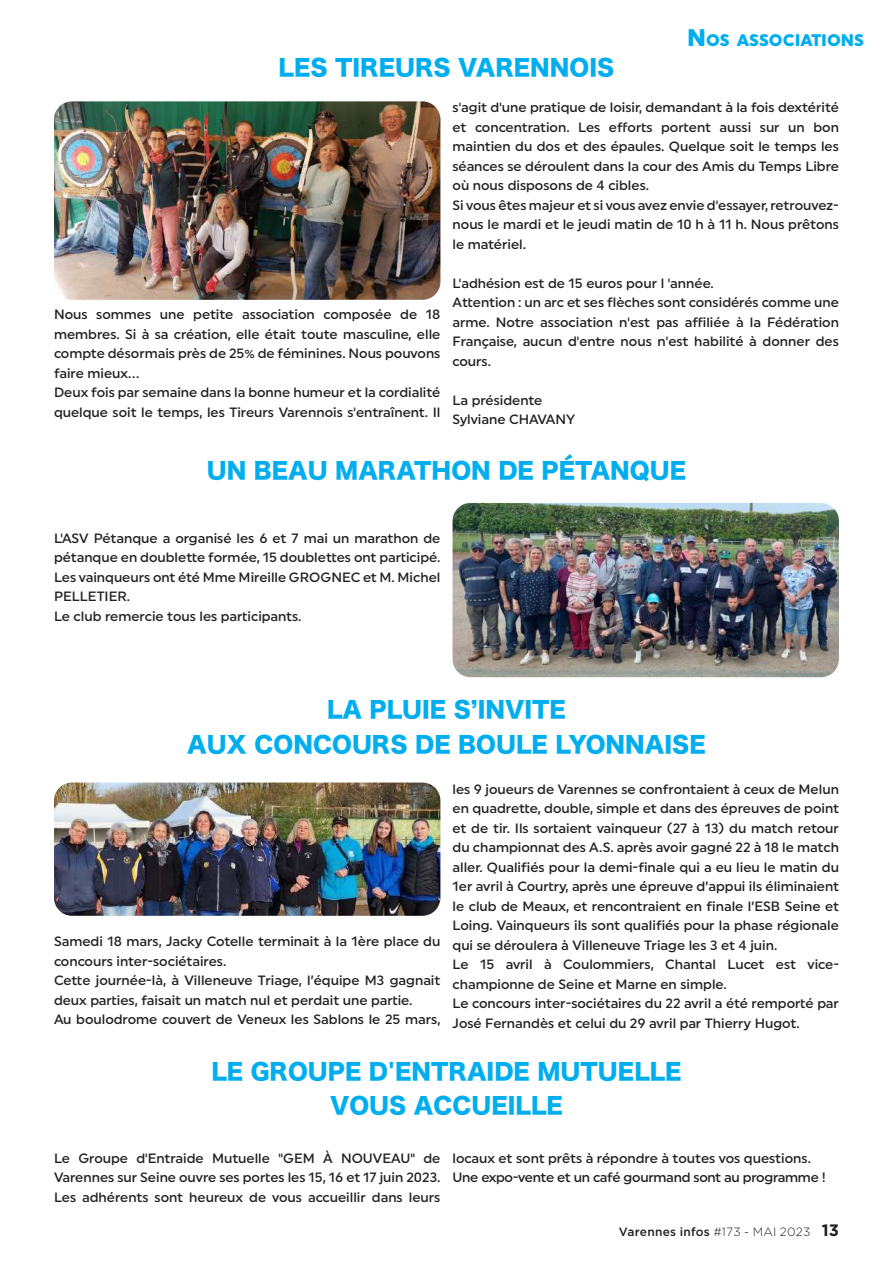
<style>
.page{position:relative;width:893px;height:1263px;background:#fff}
.page>*{position:absolute;margin:0;border:0;box-sizing:border-box;transform-origin:0 0}
.t1{font:22.5px/34.5px "Hira Kaku Std W8";color:#00aeef;text-align:center}
.t2{font:900 16.8px "Uniform";color:#00aeef}
.t3{font:500 13.5px/19.5px "Uniform";color:#231f20}
.t4{font:500 13.5px/19.5px "Uniform";letter-spacing:-.02em;color:#231f20}
.t5{font:500 12px "Gotham";letter-spacing:.015em;color:#231f20}
.s1{font-size:24px}
.s2{font-weight:300}
.s3{font-weight:700;font-size:16.5px}
</style>
<div class="page">
<img style="left:453px;top:503px;width:386px;height:174px">
<img style="left:54px;top:101px;width:386px;height:199px">
<img style="left:54px;top:782px;width:386px;height:134px">
<h1 class="t1" style="left:279px;top:51px;width:337px">LES TIREURS VARENNOIS</h1>
<p class="t2" style="left:687px;top:30px;width:178px"><span class="s1">N</span> OS ASSOCIATIONS</p>
<p class="t3" style="left:54px;top:305px;width:388px">Nous sommes une petite association composée de 18 membres. Si à sa création, elle était toute masculine, elle compte désormais près de 25% de féminines. Nous pouvons faire mieux...<br>Deux fois par semaine dans la bonne humeur et la cordialité quelque soit le temps, les Tireurs Varennois s'entraînent. Il</p>
<p class="t3" style="left:453px;top:98px;width:388px">s'agit d'une pratique de loisir, demandant à la fois dextérité et concentration. Les efforts portent aussi sur un bon maintien du dos et des épaules. Quelque soit le temps les séances se déroulent dans la cour des Amis du Temps Libre où nous disposons de 4 cibles.<br>Si vous êtes majeur et si vous avez envie d'essayer, retrouvez&shy;nous le mardi et le jeudi matin de 10 h à 11 h. Nous prêtons le matériel.</p>
<p class="t3" style="left:453px;top:273px;width:388px">L'adhésion est de 15 euros pour l 'année.<br>Attention : un arc et ses flèches sont considérés comme une arme. Notre association n'est pas affiliée à la Fédération Française, aucun d'entre nous n'est habilité à donner des cours.</p>
<p class="t3" style="left:453px;top:390px;width:124px">La présidente<br>Sylviane CHAVANY</p>
<h1 class="t1" style="left:207px;top:454px;width:481px">UN BEAU MARATHON DE PÉTANQUE</h1>
<p class="t3" style="left:54px;top:528px;width:388px">L'ASV Pétanque a organisé les 6 et 7 mai un marathon de pétanque en doublette formée, 15 doublettes ont participé.<br>Les vainqueurs ont été Mme Mireille GROGNEC et M. Michel PELLETIER.<br>Le club remercie tous les participants.</p>
<h1 class="t1" style="left:187px;top:693px;width:520px">LA PLUIE S’INVITE<br>AUX CONCOURS DE BOULE LYONNAISE</h1>
<p class="t3" style="left:54px;top:931px;width:388px">Samedi 18 mars, Jacky Cotelle terminait à la 1ère place du concours inter-sociétaires.<br>Cette journée-là, à Villeneuve Triage, l’équipe M3 gagnait deux parties, faisait un match nul et perdait une partie.<br>Au boulodrome couvert de Veneux les Sablons le 25 mars,</p>
<p class="t3" style="left:453px;top:779px;width:388px">les 9 joueurs de Varennes se confrontaient à ceux de Melun en quadrette, double, simple et dans des épreuves de point et de tir. Ils sortaient vainqueur (27 à 13) du match retour du championnat des A.S. après avoir gagné 22 à 18 le match aller. Qualifiés pour la demi-finale qui a eu lieu le matin du 1er avril à Courtry, après une épreuve d’appui ils éliminaient le club de Meaux, et rencontraient en finale l’ESB Seine et Loing. Vainqueurs ils sont qualifiés pour la phase régionale qui se déroulera à Villeneuve Triage les 3 et 4 juin.<br>Le 15 avril à Coulommiers, Chantal Lucet est vice&shy;championne de Seine et Marne en simple.<br>Le concours inter-sociétaires du 22 avril a été remporté par José Fernandès et celui du 29 avril par Thierry Hugot.</p>
<h1 class="t1" style="left:211px;top:1055px;width:472px">LE GROUPE D'ENTRAIDE MUTUELLE<br>VOUS ACCUEILLE</h1>
<p class="t3" style="left:54px;top:1148px;width:388px;text-align:justify">Le Groupe d'Entraide Mutuelle "GEM À NOUVEAU" de Varennes sur Seine ouvre ses portes les 15, 16 et 17 juin 2023.<br>Les adhérents sont heureux de vous accueillir dans leurs</p>
<p class="t4" style="left:453px;top:1148px;width:375px">locaux et sont prêts à répondre à toutes vos questions.<br>Une expo-vente et un café gourmand sont au programme !</p>
<p class="t5" style="left:619px;top:1223px;width:222px">Varennes infos <span class="s2">#173 - MAI 2023</span> <span class="s3">13</span></p>
</div>
